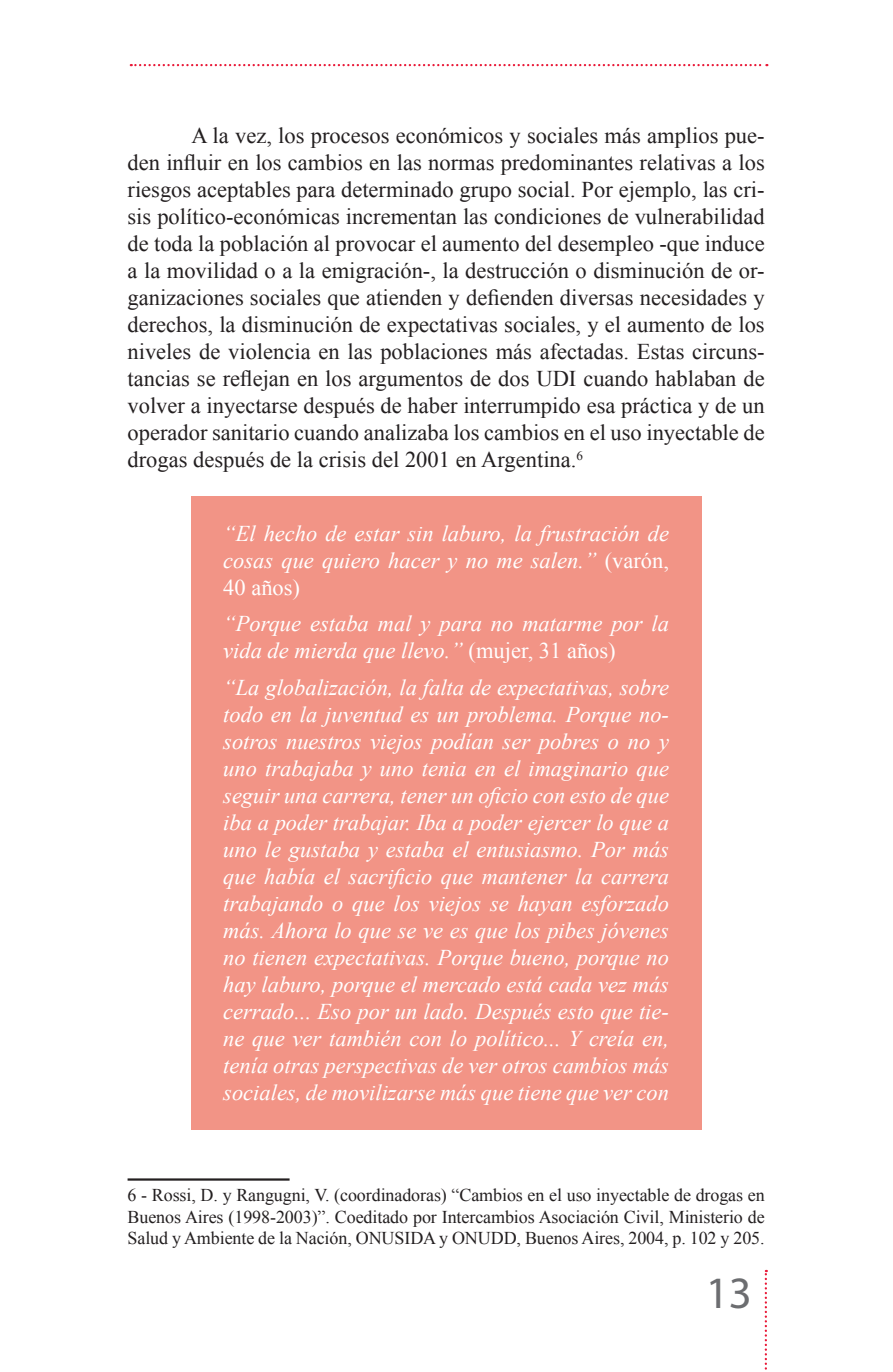
<style>
.page{position:relative;width:893px;height:1372px;background:#fff}
.page>*{position:absolute;margin:0;border:0;box-sizing:border-box;transform-origin:0 0}
.t1{font:45px "Myriad Pro";color:#6c6d70}
.t2{font:italic 22.5px/27px "Times New Roman";color:#fff;text-align:justify}
.t3{font:22.5px/27px "Times New Roman";color:#231f20;text-align:justify}
.t4{font:18px/21.6px "Times New Roman";letter-spacing:-.005em;color:#231f20;text-align:justify}
.s1{font-style:normal}
</style>
<div class="page">
<svg style="left:765px;top:1269px;width:2px;height:101px"></svg>
<svg style="left:131px;top:64px;width:636px;height:2px"></svg>
<div style="left:191px;top:496px;width:511px;height:633px;background:#f29486"></div>
<hr style="left:128px;top:1178px;width:162px;height:2px;background:#231f20">
<p class="t3" style="left:128px;top:122px;width:639px;text-indent:64px">A la vez, los procesos económicos y sociales más amplios pue&shy;den influir en los cambios en las normas predominantes relativas a los riesgos aceptables para determinado grupo social. Por ejemplo, las cri&shy;sis político-económicas incrementan las condiciones de vulnerabilidad de toda la población al provocar el aumento del desempleo -que induce a la movilidad o a la emigración-, la destrucción o disminución de or&shy;ganizaciones sociales que atienden y defienden diversas necesidades y derechos, la disminución de expectativas sociales, y el aumento de los niveles de violencia en las poblaciones más afectadas. Estas circuns&shy;tancias se reflejan en los argumentos de dos UDI cuando hablaban de volver a inyectarse después de haber interrumpido esa práctica y de un operador sanitario cuando analizaba los cambios en el uso inyectable de drogas después de la crisis del 2001 en Argentina.<sup>6</sup></p>
<p class="t2" style="left:223px;top:519px;width:447px">“El hecho de estar sin laburo, la frustración de cosas que quiero hacer y no me salen.” <span class="s1">(varón, 40 años)</span></p>
<p class="t2" style="left:223px;top:609px;width:447px">“Porque estaba mal y para no matarme por la vida de mierda que llevo.” <span class="s1">(mujer, 31 años)</span></p>
<p class="t2" style="left:223px;top:673px;width:447px">“La globalización, la falta de expectativas, sobre todo en la juventud es un problema. Porque no&shy;sotros nuestros viejos podían ser pobres o no y uno trabajaba y uno tenia en el imaginario que seguir una carrera, tener un oficio con esto de que iba a poder trabajar. Iba a poder ejercer lo que a uno le gustaba y estaba el entusiasmo. Por más que había el sacrificio que mantener la carrera trabajando o que los viejos se hayan esforzado más. Ahora lo que se ve es que los pibes jóvenes no tienen expectativas. Porque bueno, porque no hay laburo, porque el mercado está cada vez más cerrado... Eso por un lado. Después esto que tie&shy;ne que ver también con lo político... Y creía en, tenía otras perspectivas de ver otros cambios más sociales, de movilizarse más que tiene que ver con</p>
<p class="t4" style="left:128px;top:1183px;width:639px">6 - Rossi, D. y Rangugni, V. (coordinadoras) “Cambios en el uso inyectable de drogas en Buenos Aires (1998-2003)”. Coeditado por Intercambios Asociación Civil, Ministerio de Salud y Ambiente de la Nación, ONUSIDA y ONUDD, Buenos Aires, 2004, p. 102 y 205.</p>
<h1 class="t1" style="left:706px;top:1265px;width:48px">13</h1>
</div>
